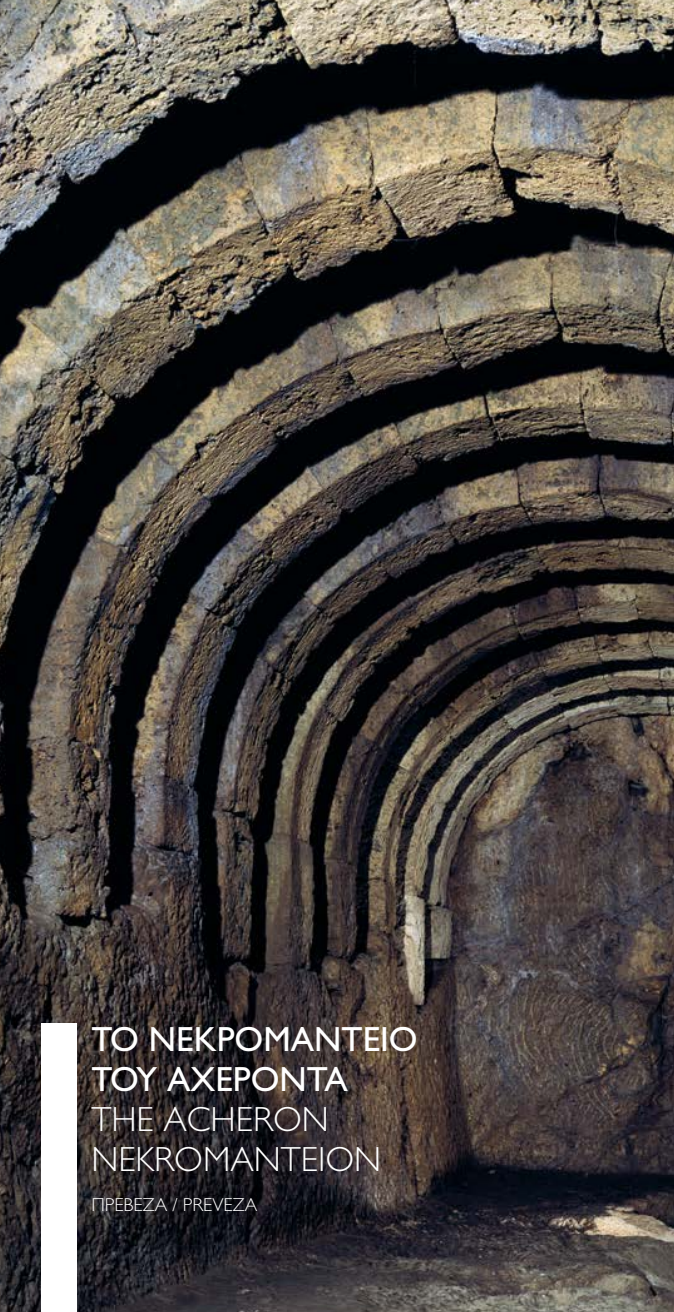
<style>
.page{position:relative;width:674px;height:1312px;background:#fff}
.page>*{position:absolute;margin:0;border:0;box-sizing:border-box;transform-origin:0 0}
.t1{font:35px/40px "Gill Sans Hel";color:#fff}
.t2{font:300 35px/40px "Gill Sans Hel";color:#fff}
.t3{font:300 18.75px "Gill Sans Hel";color:#fff}
</style>
<div class="page">
<img style="left:0;top:0;width:673px;height:1311px">
<div style="left:42px;top:1022px;width:35px;height:289px;background:#fff"></div>
<p class="t1" style="left:91px;top:1020px;width:328px">ΤΟ ΝΕΚΡΟΜΑΝΤΕΙΟ<br>ΤΟΥ ΑΧΕΡOΝΤΑ</p>
<p class="t2" style="left:91px;top:1100px;width:291px">ΤΗΕ ACHERON<br>NEKROMANTEION</p>
<p class="t3" style="left:91px;top:1194px;width:167px">ΠΡΕΒΕΖΑ / PREVEZA</p>
</div>
